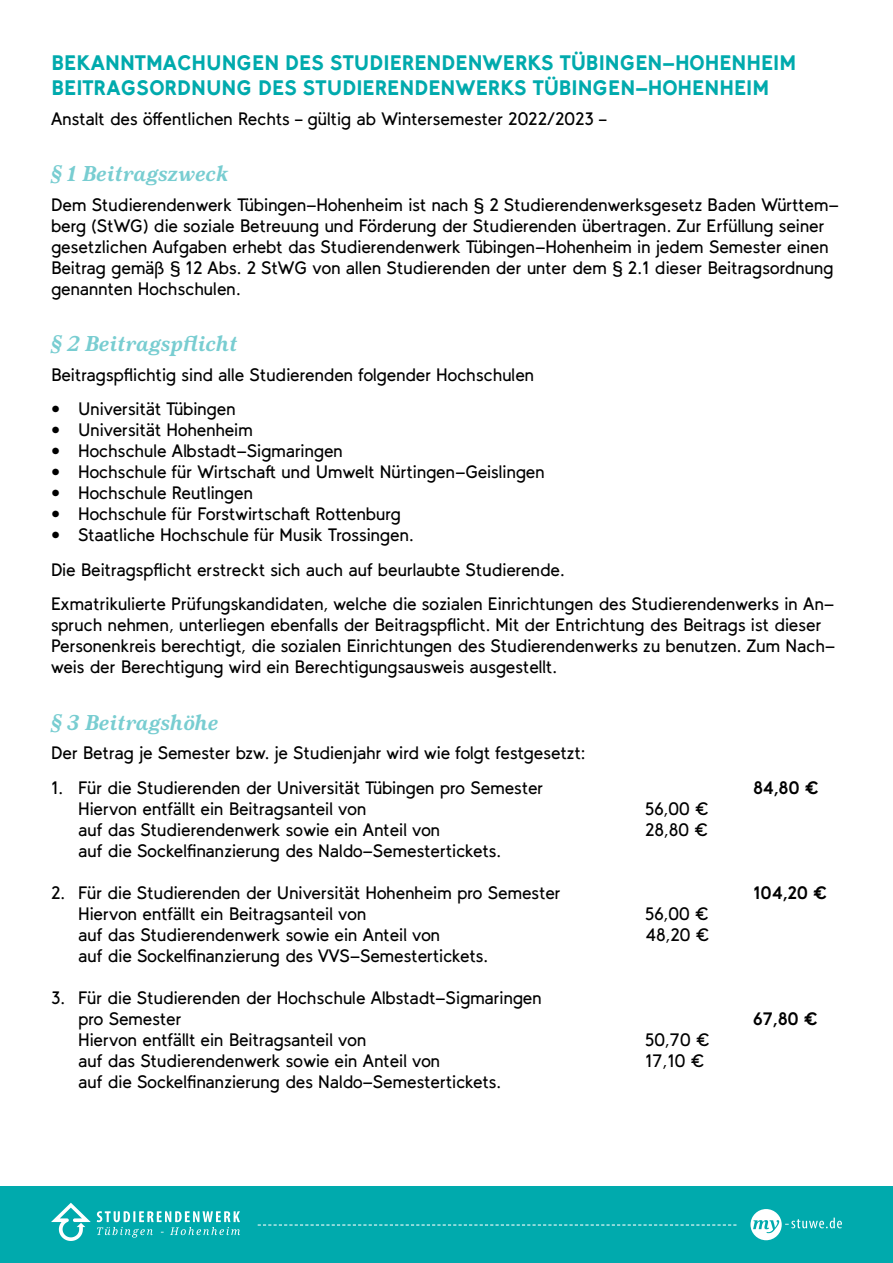
<style>
.page{position:relative;width:893px;height:1263px;background:#fff}
.page>*{position:absolute;margin:0;border:0;box-sizing:border-box;transform-origin:0 0}
.t1{font:900 21px/25.2px "Tilde";color:#00aaad}
.t2{font:italic 700 21px "My Stuwe";color:#78cdd1}
.t3{font:18px/21px "Tilde";letter-spacing:-.02em;color:#000}
.t4{font:700 18px "Tilde";color:#000}
</style>
<div class="page">
<div style="left:0;top:1186px;width:893px;height:77px;background:#00aaad"></div>
<svg style="left:51px;top:1203px;width:40px;height:38px"></svg>
<svg style="left:97px;top:1211px;width:143px;height:26px"></svg>
<svg style="left:258px;top:1224px;width:478px;height:1px"></svg>
<div style="left:750px;top:1209px;width:32px;height:31px;background:#fff;border-radius:50%"></div>
<svg style="left:785px;top:1217px;width:57px;height:11px"></svg>
<svg style="left:753px;top:1220px;width:26px;height:13px"></svg>
<p class="t1" style="left:51px;top:50px;width:747px">BEKANNTMACHUNGEN DES STUDIERENDENWERKS TÜBINGEN-HOHENHEIM<br>BEITRAGSORDNUNG DES STUDIERENDENWERKS TÜBINGEN-HOHENHEIM</p>
<p class="t3" style="left:51px;top:108px;width:557px">Anstalt des öffentlichen Rechts – gültig ab Wintersemester 2022/2023 –</p>
<p class="t2" style="left:51px;top:160px;width:179px">§ 1 Beitragszweck</p>
<p class="t3" style="left:51px;top:194px;width:789px">Dem Studierendenwerk Tübingen-Hohenheim ist nach § 2 Studierendenwerksgesetz Baden Württem&shy;berg (StWG) die soziale Betreuung und Förderung der Studierenden übertragen. Zur Erfüllung seiner gesetzlichen Aufgaben erhebt das Studierendenwerk Tübingen-Hohenheim in jedem Semester einen Beitrag gemäß § 12 Abs. 2 StWG von allen Studierenden der unter dem § 2.1 dieser Beitragsordnung genannten Hochschulen.</p>
<p class="t2" style="left:51px;top:330px;width:188px">§ 2 Beitragspflicht</p>
<p class="t3" style="left:51px;top:364px;width:485px">Beitragspflichtig sind alle Studierenden folgender Hochschulen</p>
<p class="t3" style="left:51px;top:399px;width:186px">• Universität Tübingen</p>
<p class="t3" style="left:51px;top:420px;width:204px">• Universität Hohenheim</p>
<p class="t3" style="left:51px;top:441px;width:294px">• Hochschule Albstadt-Sigmaringen</p>
<p class="t3" style="left:51px;top:462px;width:495px">• Hochschule für Wirtschaft und Umwelt Nürtingen-Geislingen</p>
<p class="t3" style="left:51px;top:483px;width:204px">• Hochschule Reutlingen</p>
<p class="t3" style="left:51px;top:504px;width:352px">• Hochschule für Forstwirtschaft Rottenburg</p>
<p class="t3" style="left:51px;top:525px;width:364px">• Staatliche Hochschule für Musik Trossingen.</p>
<p class="t3" style="left:51px;top:559px;width:515px">Die Beitragspflicht erstreckt sich auch auf beurlaubte Studierende.</p>
<p class="t3" style="left:51px;top:594px;width:786px">Exmatrikulierte Prüfungskandidaten, welche die sozialen Einrichtungen des Studierendenwerks in An&shy;spruch nehmen, unterliegen ebenfalls der Beitragspflicht. Mit der Entrichtung des Beitrags ist dieser Personenkreis berechtigt, die sozialen Einrichtungen des Studierendenwerks zu benutzen. Zum Nach&shy;weis der Berechtigung wird ein Berechtigungsausweis ausgestellt.</p>
<p class="t2" style="left:51px;top:709px;width:169px">§ 3 Beitragshöhe</p>
<p class="t3" style="left:51px;top:743px;width:536px">Der Betrag je Semester bzw. je Studienjahr wird wie folgt festgesetzt:</p>
<p class="t3" style="left:51px;top:777px;width:494px">1. Für die Studierenden der Universität Tübingen pro Semester</p>
<p class="t4" style="left:753px;top:777px;width:67px">84,80 €</p>
<p class="t3" style="left:78px;top:798px;width:290px">Hiervon entfällt ein Beitragsanteil von</p>
<p class="t3" style="left:645px;top:798px;width:65px">56,00 €</p>
<p class="t3" style="left:78px;top:819px;width:364px">auf das Studierendenwerk sowie ein Anteil von</p>
<p class="t3" style="left:645px;top:819px;width:64px">28,80 €</p>
<p class="t3" style="left:78px;top:840px;width:425px">auf die Sockelfinanzierung des Naldo-Semestertickets.</p>
<p class="t3" style="left:51px;top:882px;width:511px">2. Für die Studierenden der Universität Hohenheim pro Semester</p>
<p class="t4" style="left:753px;top:882px;width:75px">104,20 €</p>
<p class="t3" style="left:78px;top:903px;width:290px">Hiervon entfällt ein Beitragsanteil von</p>
<p class="t3" style="left:645px;top:903px;width:65px">56,00 €</p>
<p class="t3" style="left:78px;top:924px;width:364px">auf das Studierendenwerk sowie ein Anteil von</p>
<p class="t3" style="left:645px;top:924px;width:66px">48,20 €</p>
<p class="t3" style="left:78px;top:945px;width:412px">auf die Sockelfinanzierung des VVS-Semestertickets.</p>
<p class="t3" style="left:78px;top:987px;width:465px;text-indent:-27px">3. Für die Studierenden der Hochschule Albstadt-Sigmaringen pro Semester</p>
<p class="t4" style="left:753px;top:1008px;width:66px">67,80 €</p>
<p class="t3" style="left:78px;top:1029px;width:290px">Hiervon entfällt ein Beitragsanteil von</p>
<p class="t3" style="left:645px;top:1029px;width:66px">50,70 €</p>
<p class="t3" style="left:78px;top:1050px;width:364px">auf das Studierendenwerk sowie ein Anteil von</p>
<p class="t3" style="left:645px;top:1050px;width:61px">17,10 €</p>
<p class="t3" style="left:78px;top:1071px;width:425px">auf die Sockelfinanzierung des Naldo-Semestertickets.</p>
</div>
